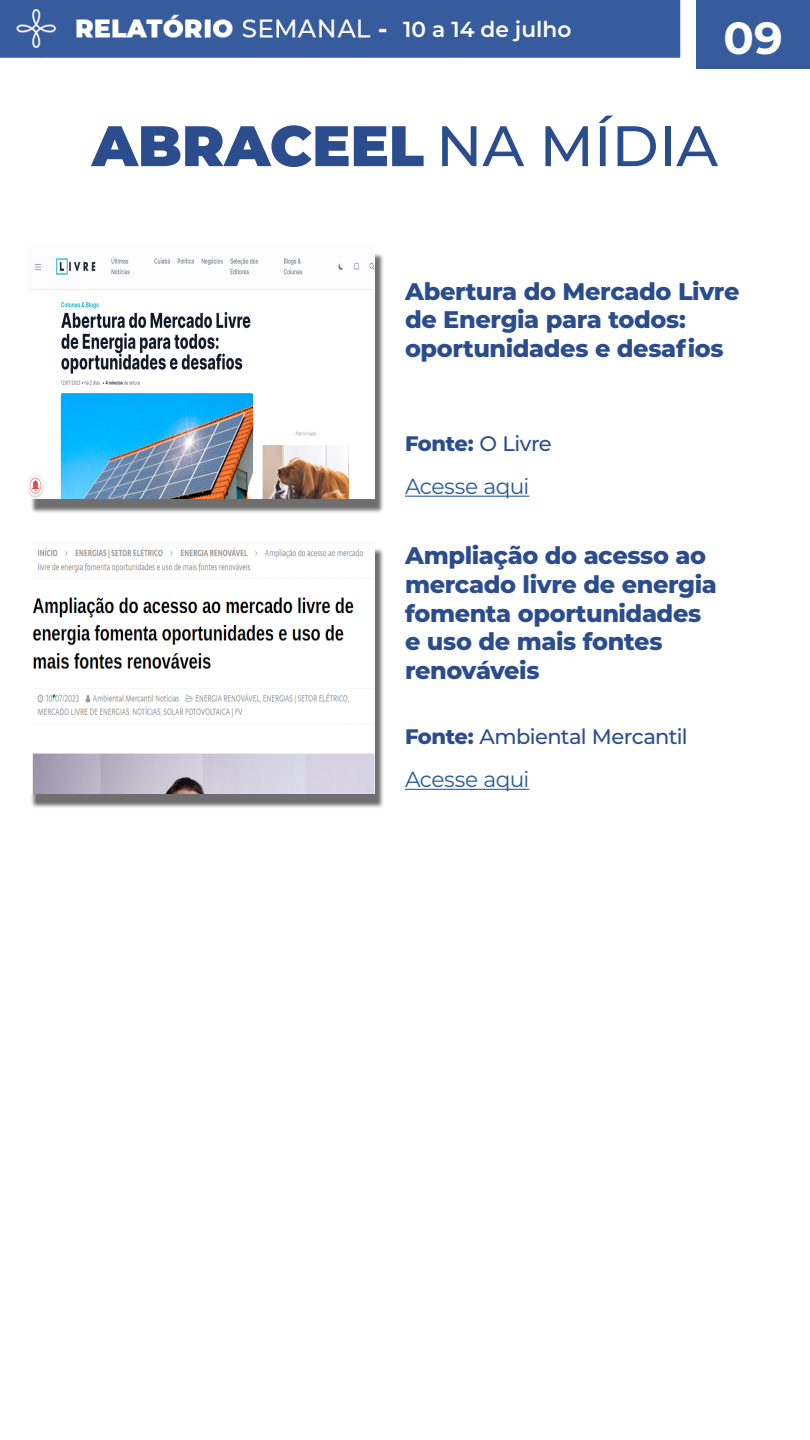
<style>
.page{position:relative;width:810px;height:1440px;background:#fff}
.page>*{position:absolute;margin:0;border:0;box-sizing:border-box;transform-origin:0 0}
.t1{font:900 57px "Montserrat";color:#2c4d8d}
.t2{font:700 45px "Montserrat";color:#fff}
.t3{font:800 24px/28.8px "Montserrat";letter-spacing:-.015em;color:#2c4d8d}
.t4{font:21.75px "Montserrat";letter-spacing:-.03em;color:#275b9b}
.t5{font:600 21.75px "Montserrat";color:#fff}
.t6{font:500 21px "Montserrat";letter-spacing:-.03em;color:#2c4d8d}
.t7{font:800 21px "Montserrat";letter-spacing:-.02em;color:#2c4d8d}
.s1{font-weight:500}
.s2{font-weight:800}
</style>
<div class="page">
<img style="left:0;top:0;width:810px;height:790px">
<hr style="left:405px;top:496px;width:124px;height:1px;background:#275b9b">
<div style="left:30px;top:252px;width:355px;height:261px;background:#000;opacity:.57"></div>
<img style="left:28px;top:245px;width:347px;height:253px">
<hr style="left:405px;top:789px;width:124px;height:1px;background:#275b9b">
<div style="left:30px;top:548px;width:355px;height:261px;background:#000;opacity:.57"></div>
<img style="left:28px;top:541px;width:347px;height:253px">
<p class="t5" style="left:403px;top:14px;width:170px">10 a 14 de julho</p>
<h2 class="t2" style="left:724px;top:6px;width:61px">09</h2>
<h1 class="t1" style="left:92px;top:103px;width:628px">ABRACEEL <span class="s1">NA MÍDIA</span></h1>
<p class="t3" style="left:405px;top:275px;width:336px">Abertura do Mercado Livre de Energia para todos: oportunidades e desafios</p>
<p class="t7" style="left:405px;top:428px;width:148px">Fonte: <span class="s1">O Livre</span></p>
<p class="t4" style="left:405px;top:471px;width:126px">Acesse aqui</p>
<p class="t3" style="left:405px;top:540px;width:313px">Ampliação do acesso ao mercado livre de energia fomenta oportunidades e uso de mais fontes renováveis</p>
<p class="t6" style="left:405px;top:722px;width:284px"><span class="s2">Fonte:</span> Ambiental Mercantil</p>
<p class="t4" style="left:405px;top:764px;width:126px">Acesse aqui</p>
</div>
